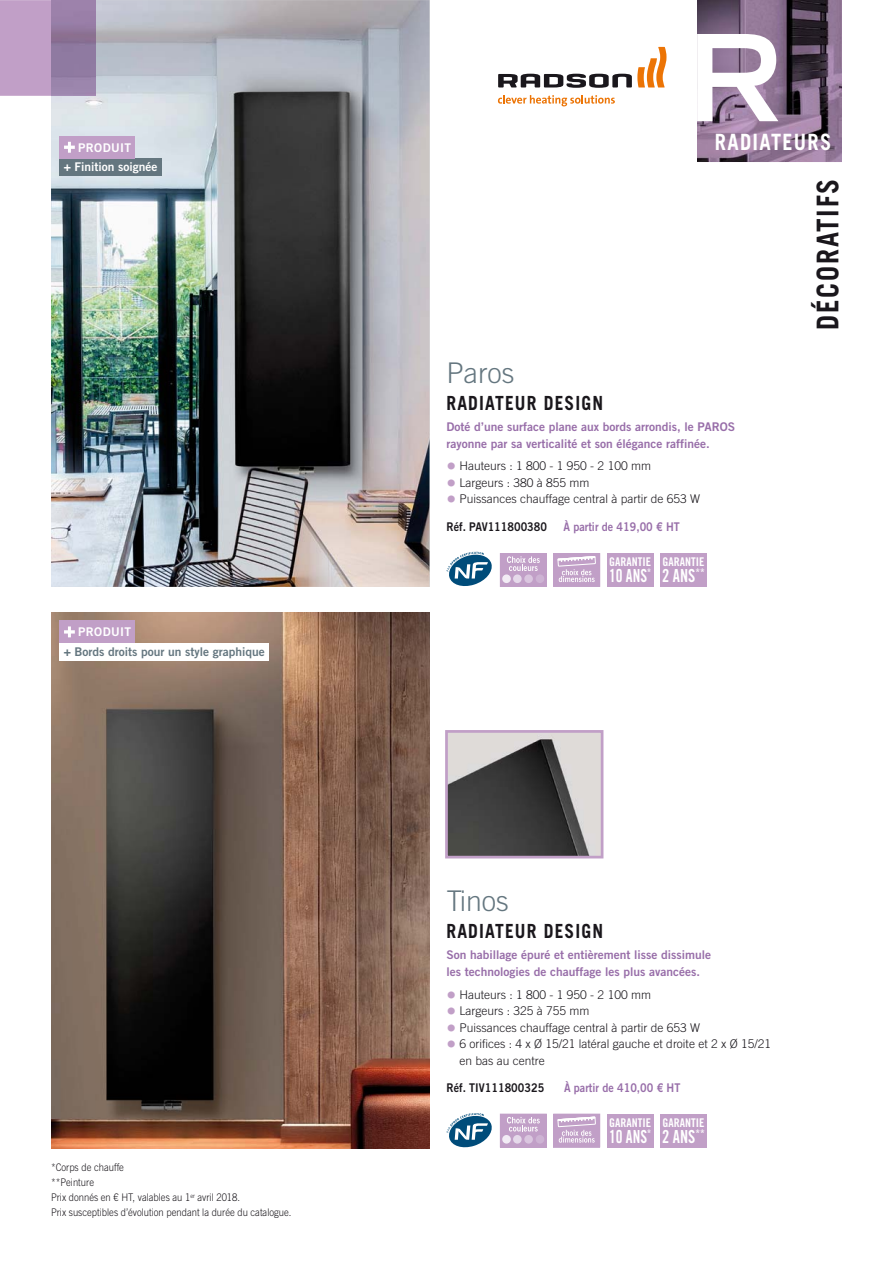
<style>
.page{position:relative;width:893px;height:1263px;background:#fff}
.page>*{position:absolute;margin:0;border:0;box-sizing:border-box;transform-origin:0 0}
.t1{font:700 30px "Trade Gothic LT Std";letter-spacing:.065em;color:#1a171c;scale:.9 1}
.t2{font:300 28.5px "Trade Gothic LT Std";color:#64767f}
.t3{font:700 22.5px "Trade Gothic LT Std";letter-spacing:.065em;color:#fff;scale:.9 1}
.t4{font:700 19.5px "Trade Gothic LT Std";letter-spacing:.065em;color:#1a171c;scale:.9 1}
.t5{font:18px "Trade Gothic LT Std Bd Cn 20";color:#fff;scale:.85 1}
.t6{font:18px "Trade Gothic LT Std Bd Cn 20";color:#fff;scale:.9 1}
.t7{font:300 12px/16.5px "Trade Gothic LT Std";color:#1a171c}
.t8{font:12px/16.5px "Trade Gothic LT Std Bd 2";color:#986ea9}
.t9{font:12px "Trade Gothic LT Std Bd 2";color:#986ea9;scale:.9 1}
.t10{font:12px "Trade Gothic LT Std Bd 2";color:#1a171c;scale:.9 1}
.t11{font:12px "Trade Gothic LT Std Bd 2";color:#64767f}
.t12{font:12px "Trade Gothic LT Std Bd Cn 20";color:#fff}
.t13{font:12px "Trade Gothic LT Std Bd 2";color:#fff}
.t14{font:12px "Trade Gothic LT Std Bd 2";letter-spacing:.03em;color:#fff}
.t15{font:300 10.5px/15px "Trade Gothic LT Std";color:#1a171c;scale:.9 1}
.s1{font-size:19.5px;color:#c19fc7}
.s2{font-family:"Trade Gothic LT Std";font-weight:700}
</style>
<div class="page">
<img style="left:51px;top:612px;width:378px;height:536px">
<div style="left:60px;top:643px;width:209px;height:17px;background:#fff"></div>
<div style="left:60px;top:621px;width:75px;height:22px;background:#c19fc7"></div>
<svg style="left:64px;top:626px;width:11px;height:11px"></svg>
<img style="left:51px;top:0;width:378px;height:587px">
<div style="left:60px;top:158px;width:102px;height:17px;background:#64767f"></div>
<div style="left:60px;top:136px;width:75px;height:22px;background:#c19fc7"></div>
<svg style="left:64px;top:142px;width:11px;height:11px"></svg>
<svg style="left:498px;top:47px;width:168px;height:41px"></svg>
<svg style="left:498px;top:95px;width:117px;height:11px"></svg>
<svg style="left:697px;top:0;width:145px;height:162px"></svg>
<svg style="left:446px;top:552px;width:46px;height:34px"></svg>
<svg style="left:500px;top:553px;width:47px;height:34px"></svg>
<svg style="left:553px;top:553px;width:47px;height:34px"></svg>
<div style="left:606px;top:553px;width:47px;height:34px;background:#c19fc7"></div>
<div style="left:660px;top:553px;width:47px;height:34px;background:#c19fc7"></div>
<svg style="left:446px;top:1113px;width:46px;height:35px"></svg>
<svg style="left:500px;top:1114px;width:47px;height:33px"></svg>
<svg style="left:553px;top:1113px;width:47px;height:34px"></svg>
<div style="left:606px;top:1114px;width:47px;height:33px;background:#c19fc7"></div>
<div style="left:660px;top:1114px;width:47px;height:33px;background:#c19fc7"></div>
<img style="left:449px;top:734px;width:150px;height:120px">
<div style="left:445px;top:730px;width:158px;height:128px;border:3px solid #c19fc7"></div>
<div style="left:0;top:0;width:51px;height:96px;background:#c19fc7"></div>
<img style="left:51px;top:0;width:45px;height:96px">
<p class="t14" style="left:78px;top:143px;width:54px">PRODUIT</p>
<h3 class="t3" style="left:715px;top:134px;width:131px">RADIATEURS</h3>
<h1 class="t1" style="left:817px;top:330px;width:169px;rotate:-90deg">DÉCORATIFS</h1>
<h2 class="t2" style="left:446px;top:363px;width:70px">Paros</h2>
<h3 class="t4" style="left:446px;top:396px;width:176px">RADIATEUR DESIGN</h3>
<p class="t8" style="left:446px;top:419px;width:290px">Doté d’une surface plane aux bords arrondis, le PAROS rayonne par sa verticalité et son élégance raffinée.</p>
<p class="t7" style="left:446px;top:459px;width:206px"><span class="s1">•</span> Hauteurs : 1 800 - 1 950 - 2 100 mm</p>
<p class="t7" style="left:446px;top:475px;width:145px"><span class="s1">•</span> Largeurs : 380 à 855 mm</p>
<p class="t7" style="left:446px;top:492px;width:255px"><span class="s1">•</span> Puissances chauffage central à partir de 653 W</p>
<p class="t10" style="left:446px;top:522px;width:113px">Réf. PAV111800380</p>
<p class="t9" style="left:563px;top:522px;width:131px">À partir de 419,00 € HT</p>
<p class="t12" style="left:609px;top:555px;width:43px">GARANTIE</p>
<h3 class="t5" style="left:609px;top:566px;width:51px">10 ANS<sup>*</sup></h3>
<p class="t13" style="left:64px;top:163px;width:95px"><span class="s2">+</span> Finition soignée</p>
<p class="t12" style="left:662px;top:555px;width:43px">GARANTIE</p>
<h3 class="t6" style="left:662px;top:566px;width:49px">2 ANS<sup>**</sup></h3>
<p class="t14" style="left:78px;top:628px;width:54px">PRODUIT</p>
<p class="t11" style="left:64px;top:647px;width:202px"><span class="s2">+</span> Bords droits pour un style graphique</p>
<p class="t15" style="left:51px;top:1161px;width:83px">*Corps de chauffe **Peinture</p>
<p class="t15" style="left:51px;top:1191px;width:269px">Prix donnés en € HT, valables au 1<sup>er</sup> avril 2018.<br>Prix susceptibles d’évolution pendant la durée du catalogue.</p>
<h2 class="t2" style="left:446px;top:891px;width:64px">Tinos</h2>
<h3 class="t4" style="left:446px;top:925px;width:176px">RADIATEUR DESIGN</h3>
<p class="t8" style="left:446px;top:948px;width:266px">Son habillage épuré et entièrement lisse dissimule les technologies de chauffage les plus avancées.</p>
<p class="t7" style="left:446px;top:987px;width:206px"><span class="s1">•</span> Hauteurs : 1 800 - 1 950 - 2 100 mm</p>
<p class="t7" style="left:446px;top:1004px;width:145px"><span class="s1">•</span> Largeurs : 325 à 755 mm</p>
<p class="t7" style="left:446px;top:1020px;width:255px"><span class="s1">•</span> Puissances chauffage central à partir de 653 W</p>
<p class="t7" style="left:459px;top:1037px;width:313px;text-indent:-13px"><span class="s1">•</span> 6 orifices : 4 x Ø 15/21 latéral gauche et droite et 2 x Ø 15/21 en bas au centre</p>
<p class="t10" style="left:446px;top:1083px;width:110px">Réf. TIV111800325</p>
<p class="t9" style="left:564px;top:1083px;width:131px">À partir de 410,00 € HT</p>
<p class="t12" style="left:609px;top:1116px;width:43px">GARANTIE</p>
<h3 class="t5" style="left:609px;top:1126px;width:51px">10 ANS<sup>*</sup></h3>
<p class="t12" style="left:662px;top:1116px;width:43px">GARANTIE</p>
<h3 class="t6" style="left:662px;top:1126px;width:49px">2 ANS<sup>**</sup></h3>
</div>
